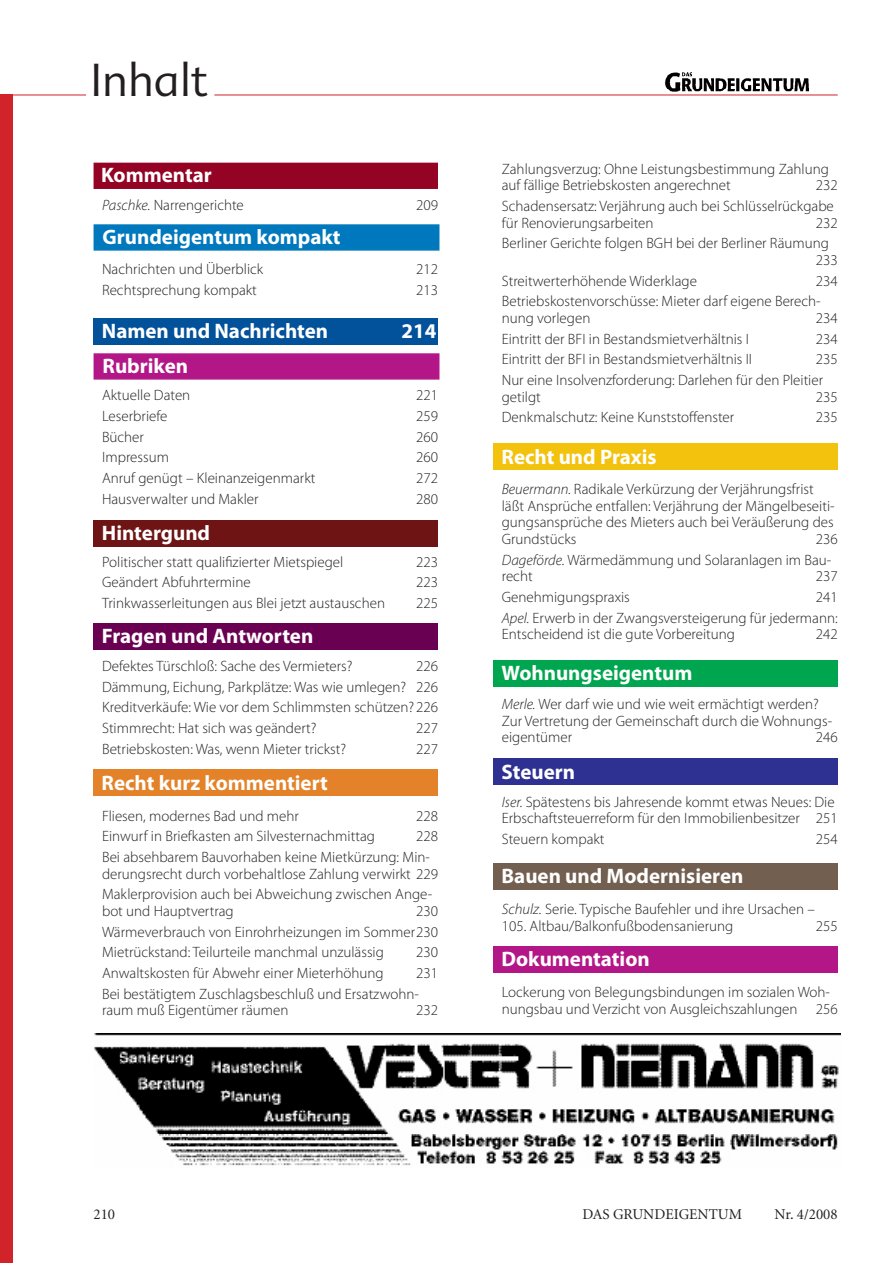
<style>
.page{position:relative;width:893px;height:1263px;background:#fff}
.page>*{position:absolute;margin:0;border:0;box-sizing:border-box;transform-origin:0 0}
.t1{font:300 45px "Advert";color:#231f20}
.Ü_Inhaltsverzeichnis{font:700 21px "Myriad Pro";color:#fff}
.Inhaltsverzeichnis{font:300 15px/16.5px "Myriad Pro";color:#231f20}
.Heftnummer{font:15px "Minion";color:#231f20}
.Paginierung{font:15px "Minion";color:#231f20}
.s1{font-style:italic}
</style>
<div class="page">
<hr style="left:214px;top:95px;width:624px;height:1px;background:#d1232a">
<div style="left:0;top:95px;width:13px;height:1168px;background:#d1232a"></div>
<img style="left:665px;top:72px;width:143px;height:19px">
<hr style="left:0;top:95px;width:86px;height:1px;background:#d1232a">
<div style="left:94px;top:163px;width:344px;height:26px;background:#940224"></div>
<div style="left:94px;top:353px;width:345px;height:27px;background:#b31787;border:2px solid #b31787"></div>
<div style="left:94px;top:224px;width:345px;height:27px;background:#0078bd;border:2px solid #0078bd"></div>
<div style="left:94px;top:318px;width:344px;height:27px;background:#01519b"></div>
<div style="left:94px;top:520px;width:344px;height:26px;background:#6e1415"></div>
<div style="left:94px;top:624px;width:344px;height:26px;background:#6a0052"></div>
<div style="left:94px;top:770px;width:344px;height:26px;background:#e38228"></div>
<div style="left:493px;top:443px;width:345px;height:27px;background:#f2c20c"></div>
<div style="left:493px;top:660px;width:345px;height:26px;background:#00a54f"></div>
<div style="left:493px;top:758px;width:345px;height:27px;background:#2e3092"></div>
<div style="left:493px;top:863px;width:345px;height:26px;background:#725f50"></div>
<img style="left:94px;top:1033px;width:747px;height:133px">
<div style="left:493px;top:946px;width:345px;height:26px;background:#b31787"></div>
<p class="t1" style="left:90px;top:54px;width:119px">Inhalt</p>
<p class="Ü_Inhaltsverzeichnis" style="left:101px;top:161px;width:112px">Kommentar</p>
<p class="Inhaltsverzeichnis" style="left:102px;top:196px;width:143px"><span class="s1">Paschke.</span> Narrengerichte</p>
<p class="Inhaltsverzeichnis" style="left:416px;top:196px;width:23px">209</p>
<p class="Ü_Inhaltsverzeichnis" style="left:103px;top:223px;width:240px">Grundeigentum kompakt</p>
<p class="Inhaltsverzeichnis" style="left:102px;top:260px;width:163px">Nachrichten und Überblick</p>
<p class="Inhaltsverzeichnis" style="left:416px;top:260px;width:23px">212</p>
<p class="Inhaltsverzeichnis" style="left:102px;top:281px;width:156px">Rechtsprechung kompakt</p>
<p class="Inhaltsverzeichnis" style="left:416px;top:281px;width:23px">213</p>
<p class="Ü_Inhaltsverzeichnis" style="left:102px;top:317px;width:228px">Namen und Nachrichten</p>
<p class="Ü_Inhaltsverzeichnis" style="left:401px;top:317px;width:36px">214</p>
<p class="Ü_Inhaltsverzeichnis" style="left:103px;top:352px;width:87px">Rubriken</p>
<p class="Inhaltsverzeichnis" style="left:102px;top:387px;width:90px">Aktuelle Daten</p>
<p class="Inhaltsverzeichnis" style="left:416px;top:387px;width:23px">221</p>
<p class="Inhaltsverzeichnis" style="left:102px;top:407px;width:67px">Leserbriefe</p>
<p class="Inhaltsverzeichnis" style="left:416px;top:407px;width:23px">259</p>
<p class="Inhaltsverzeichnis" style="left:102px;top:428px;width:43px">Bücher</p>
<p class="Inhaltsverzeichnis" style="left:416px;top:428px;width:23px">260</p>
<p class="Inhaltsverzeichnis" style="left:102px;top:449px;width:68px">Impressum</p>
<p class="Inhaltsverzeichnis" style="left:416px;top:449px;width:23px">260</p>
<p class="Inhaltsverzeichnis" style="left:102px;top:470px;width:215px">Anruf genügt – Kleinanzeigenmarkt</p>
<p class="Inhaltsverzeichnis" style="left:416px;top:470px;width:23px">272</p>
<p class="Inhaltsverzeichnis" style="left:102px;top:490px;width:158px">Hausverwalter und Makler</p>
<p class="Inhaltsverzeichnis" style="left:416px;top:490px;width:23px">280</p>
<p class="Ü_Inhaltsverzeichnis" style="left:102px;top:519px;width:110px">Hintergund</p>
<p class="Inhaltsverzeichnis" style="left:102px;top:553px;width:243px">Politischer statt qualifizierter Mietspiegel</p>
<p class="Inhaltsverzeichnis" style="left:416px;top:553px;width:23px">223</p>
<p class="Inhaltsverzeichnis" style="left:102px;top:574px;width:150px">Geändert Abfuhrtermine</p>
<p class="Inhaltsverzeichnis" style="left:416px;top:574px;width:23px">223</p>
<p class="Inhaltsverzeichnis" style="left:102px;top:595px;width:284px">Trinkwasserleitungen aus Blei jetzt austauschen</p>
<p class="Inhaltsverzeichnis" style="left:416px;top:595px;width:23px">225</p>
<p class="Ü_Inhaltsverzeichnis" style="left:102px;top:622px;width:213px">Fragen und Antworten</p>
<p class="Inhaltsverzeichnis" style="left:102px;top:657px;width:252px">Defektes Türschloß: Sache des Vermieters?</p>
<p class="Inhaltsverzeichnis" style="left:416px;top:657px;width:23px">226</p>
<p class="Inhaltsverzeichnis" style="left:102px;top:678px;width:337px">Dämmung, Eichung, Parkplätze: Was wie umlegen? 226</p>
<p class="Inhaltsverzeichnis" style="left:102px;top:699px;width:337px">Kreditverkäufe: Wie vor dem Schlimmsten schützen?226</p>
<p class="Inhaltsverzeichnis" style="left:102px;top:720px;width:216px">Stimmrecht: Hat sich was geändert?</p>
<p class="Inhaltsverzeichnis" style="left:416px;top:720px;width:23px">227</p>
<p class="Inhaltsverzeichnis" style="left:102px;top:740px;width:246px">Betriebskosten: Was, wenn Mieter trickst?</p>
<p class="Inhaltsverzeichnis" style="left:416px;top:740px;width:23px">227</p>
<p class="Ü_Inhaltsverzeichnis" style="left:102px;top:769px;width:228px">Recht kurz kommentiert</p>
<p class="Inhaltsverzeichnis" style="left:102px;top:807px;width:198px">Fliesen, modernes Bad und mehr</p>
<p class="Inhaltsverzeichnis" style="left:416px;top:807px;width:23px">228</p>
<p class="Inhaltsverzeichnis" style="left:102px;top:828px;width:274px">Einwurf in Briefkasten am Silvesternachmittag</p>
<p class="Inhaltsverzeichnis" style="left:416px;top:828px;width:23px">228</p>
<p class="Inhaltsverzeichnis" style="left:102px;top:849px;width:337px">Bei absehbarem Bauvorhaben keine Mietkürzung: Min&shy;derungsrecht durch vorbehaltlose Zahlung verwirkt 229</p>
<p class="Inhaltsverzeichnis" style="left:102px;top:886px;width:332px">Maklerprovision auch bei Abweichung zwischen Ange&shy;bot und Hauptvertrag</p>
<p class="Inhaltsverzeichnis" style="left:416px;top:902px;width:23px">230</p>
<p class="Inhaltsverzeichnis" style="left:102px;top:923px;width:337px">Wärmeverbrauch von Einrohrheizungen im Sommer230</p>
<p class="Inhaltsverzeichnis" style="left:102px;top:944px;width:283px">Mietrückstand: Teilurteile manchmal unzulässig</p>
<p class="Inhaltsverzeichnis" style="left:416px;top:944px;width:23px">230</p>
<p class="Inhaltsverzeichnis" style="left:102px;top:965px;width:283px">Anwaltskosten für Abwehr einer Mieterhöhung</p>
<p class="Inhaltsverzeichnis" style="left:416px;top:965px;width:23px">231</p>
<p class="Inhaltsverzeichnis" style="left:102px;top:985px;width:319px">Bei bestätigtem Zuschlagsbeschluß und Ersatzwohn&shy;raum muß Eigentümer räumen</p>
<p class="Inhaltsverzeichnis" style="left:416px;top:1002px;width:23px">232</p>
<p class="Inhaltsverzeichnis" style="left:502px;top:161px;width:329px">Zahlungsverzug: Ohne Leistungsbestimmung Zahlung auf fällige Betriebskosten angerechnet</p>
<p class="Inhaltsverzeichnis" style="left:816px;top:177px;width:23px">232</p>
<p class="Inhaltsverzeichnis" style="left:502px;top:198px;width:334px">Schadensersatz: Verjährung auch bei Schlüsselrückgabe für Renovierungsarbeiten</p>
<p class="Inhaltsverzeichnis" style="left:816px;top:214px;width:23px">232</p>
<p class="Inhaltsverzeichnis" style="left:816px;top:235px;width:23px;text-indent:-314px">Berliner Gerichte folgen BGH bei der Berliner Räumung<br>233</p>
<p class="Inhaltsverzeichnis" style="left:502px;top:272px;width:197px">Streitwerterhöhende Widerklage</p>
<p class="Inhaltsverzeichnis" style="left:816px;top:272px;width:23px">234</p>
<p class="Inhaltsverzeichnis" style="left:502px;top:293px;width:320px">Betriebskostenvorschüsse: Mieter darf eigene Berech&shy;nung vorlegen</p>
<p class="Inhaltsverzeichnis" style="left:816px;top:310px;width:23px">234</p>
<p class="Inhaltsverzeichnis" style="left:502px;top:330px;width:249px">Eintritt der BFI in Bestandsmietverhältnis I</p>
<p class="Inhaltsverzeichnis" style="left:816px;top:330px;width:23px">234</p>
<p class="Inhaltsverzeichnis" style="left:502px;top:351px;width:252px">Eintritt der BFI in Bestandsmietverhältnis II</p>
<p class="Inhaltsverzeichnis" style="left:816px;top:351px;width:23px">235</p>
<p class="Inhaltsverzeichnis" style="left:502px;top:372px;width:323px">Nur eine Insolvenzforderung: Darlehen für den Pleitier getilgt</p>
<p class="Inhaltsverzeichnis" style="left:816px;top:388px;width:23px">235</p>
<p class="Inhaltsverzeichnis" style="left:502px;top:409px;width:234px">Denkmalschutz: Keine Kunststoffenster</p>
<p class="Inhaltsverzeichnis" style="left:816px;top:409px;width:23px">235</p>
<p class="Ü_Inhaltsverzeichnis" style="left:502px;top:443px;width:157px">Recht und Praxis</p>
<p class="Inhaltsverzeichnis" style="left:502px;top:481px;width:334px"><span class="s1">Beuermann.</span> Radikale Verkürzung der Verjährungsfrist läßt Ansprüche entfallen: Verjährung der Mängelbeseiti&shy;gungsansprüche des Mieters auch bei Veräußerung des Grundstücks</p>
<p class="Inhaltsverzeichnis" style="left:816px;top:531px;width:23px">236</p>
<p class="Inhaltsverzeichnis" style="left:502px;top:551px;width:331px"><span class="s1">Dageförde.</span> Wärmedämmung und Solaranlagen im Bau&shy;recht</p>
<p class="Inhaltsverzeichnis" style="left:816px;top:568px;width:23px">237</p>
<p class="Inhaltsverzeichnis" style="left:502px;top:589px;width:130px">Genehmigungspraxis</p>
<p class="Inhaltsverzeichnis" style="left:816px;top:589px;width:23px">241</p>
<p class="Inhaltsverzeichnis" style="left:502px;top:609px;width:337px"><span class="s1">Apel.</span> Erwerb in der Zwangsversteigerung für jedermann:<br>Entscheidend ist die gute Vorbereitung</p>
<p class="Inhaltsverzeichnis" style="left:816px;top:626px;width:23px">242</p>
<p class="Ü_Inhaltsverzeichnis" style="left:502px;top:660px;width:192px">Wohnungseigentum</p>
<p class="Inhaltsverzeichnis" style="left:502px;top:696px;width:332px"><span class="s1">Merle.</span> Wer darf wie und wie weit ermächtigt werden?<br>Zur Vertretung der Gemeinschaft durch die Wohnungs&shy;eigentümer</p>
<p class="Inhaltsverzeichnis" style="left:816px;top:729px;width:23px">246</p>
<p class="Ü_Inhaltsverzeichnis" style="left:502px;top:758px;width:75px">Steuern</p>
<p class="Inhaltsverzeichnis" style="left:502px;top:793px;width:337px"><span class="s1">Iser.</span> Spätestens bis Jahresende kommt etwas Neues: Die<br>Erbschaftsteuerreform für den Immobilienbesitzer 251</p>
<p class="Inhaltsverzeichnis" style="left:502px;top:831px;width:104px">Steuern kompakt</p>
<p class="Inhaltsverzeichnis" style="left:816px;top:831px;width:23px">254</p>
<p class="Ü_Inhaltsverzeichnis" style="left:502px;top:863px;width:243px">Bauen und Modernisieren</p>
<p class="Inhaltsverzeichnis" style="left:502px;top:901px;width:315px"><span class="s1">Schulz.</span> Serie. Typische Baufehler und ihre Ursachen –</p>
<p class="Inhaltsverzeichnis" style="left:502px;top:917px;width:233px">105. Altbau/Balkonfußbodensanierung</p>
<p class="Inhaltsverzeichnis" style="left:816px;top:917px;width:23px">255</p>
<p class="Ü_Inhaltsverzeichnis" style="left:502px;top:946px;width:150px">Dokumentation</p>
<p class="Inhaltsverzeichnis" style="left:502px;top:984px;width:337px">Lockerung von Belegungsbindungen im sozialen Woh&shy;nungsbau und Verzicht von Ausgleichszahlungen 256</p>
<p class="Paginierung" style="left:94px;top:1207px;width:23px">210</p>
<p class="Heftnummer" style="left:583px;top:1207px;width:161px">DAS GRUNDEIGENTUM</p>
<p class="Heftnummer" style="left:774px;top:1207px;width:65px">Nr. 4/2008</p>
</div>
